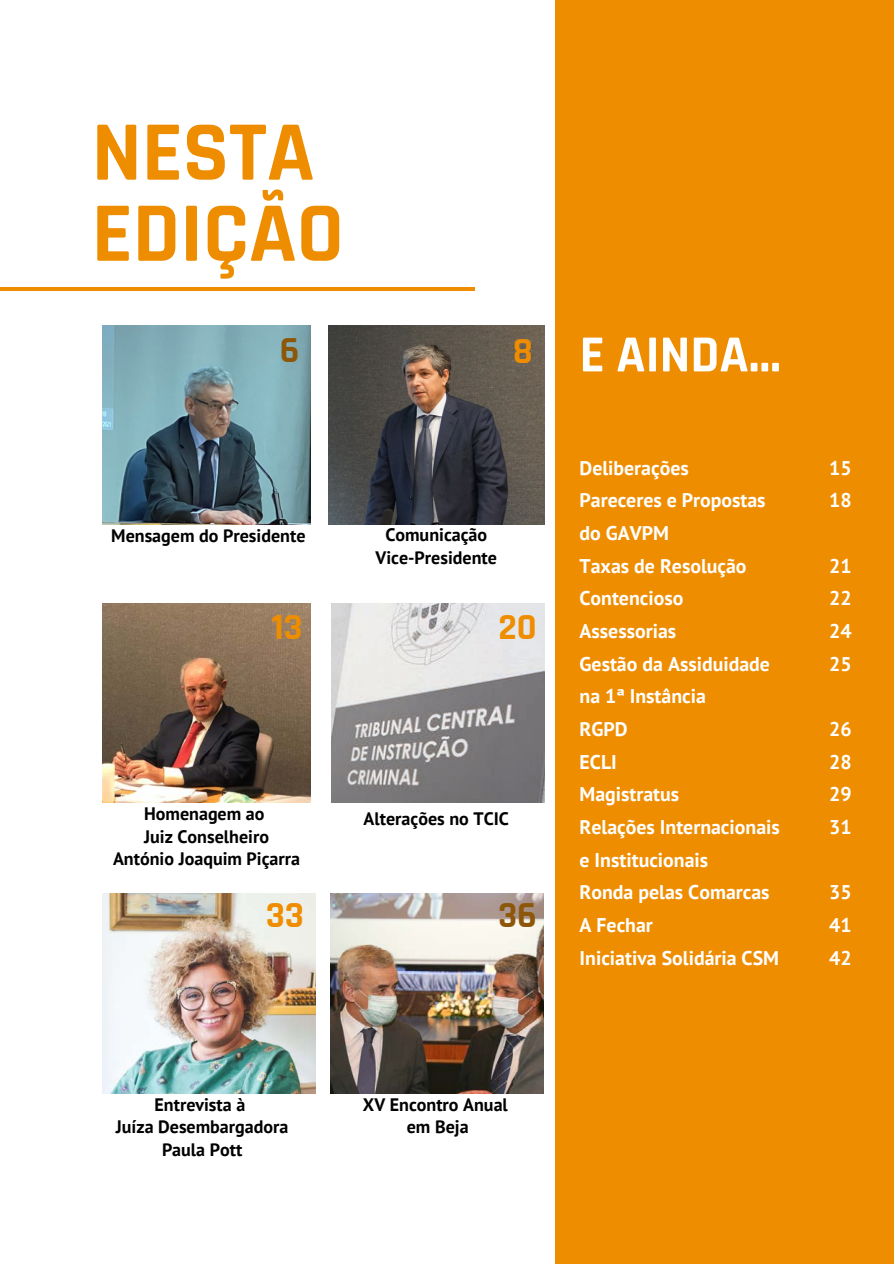
<style>
.page{position:relative;width:894px;height:1264px;background:#fff}
.page>*{position:absolute;margin:0;border:0;box-sizing:border-box;transform-origin:0 0}
.t1{font:700 85.5px/81px "Rajdhani";color:#ef8d00}
.t2{font:700 52.5px "Rajdhani";color:#fff}
.t3{font:700 37.2px "Rajdhani";color:#ef8d00}
.t4{font:700 37.2px "Rajdhani";color:#8d570a}
.t5{font:700 19.8px/32.7px "PT Sans";color:#fff;text-align:justify}
.t6{font:700 18px/22.5px "PT Sans";color:#000;text-align:center}
</style>
<div class="page">
<hr style="left:0;top:287px;width:474px;height:4px;background:#ef8d00">
<img style="left:103px;top:893px;width:213px;height:200px">
<img style="left:330px;top:893px;width:213px;height:200px">
<img style="left:103px;top:603px;width:207px;height:199px">
<img style="left:328px;top:325px;width:216px;height:200px">
<img style="left:103px;top:325px;width:207px;height:200px">
<div style="left:555px;top:0;width:338px;height:1263px;background:#ef8d00"></div>
<img style="left:331px;top:603px;width:213px;height:199px">
<h1 class="t1" style="left:92px;top:114px;width:253px">NESTA<br>EDIÇÃO</h1>
<h3 class="t4" style="left:280px;top:328px;width:21px">6</h3>
<h2 class="t2" style="left:512px;top:322px;width:269px"><sup>8</sup> E AINDA...</h2>
<p class="t6" style="left:111px;top:524px;width:196px">Mensagem do Presidente</p>
<p class="t6" style="left:375px;top:523px;width:123px">Comunicação<br>Vice-Presidente</p>
<h3 class="t3" style="left:271px;top:604px;width:33px">13</h3>
<h3 class="t3" style="left:498px;top:604px;width:40px">20</h3>
<p class="t6" style="left:113px;top:802px;width:188px">Homenagem ao<br>Juiz Conselheiro<br>António Joaquim Piçarra</p>
<p class="t6" style="left:363px;top:807px;width:147px">Alterações no TCIC</p>
<h3 class="t3" style="left:266px;top:892px;width:39px">33</h3>
<h3 class="t4" style="left:498px;top:891px;width:40px">36</h3>
<p class="t5" style="left:579px;top:451px;width:202px;text-align:left">Deliberações<br>Pareceres e Propostas do GAVPM<br>Taxas de Resolução<br>Contencioso<br>Assessorias<br>Gestão da Assiduidade na 1ª Instância<br>RGPD<br>ECLI<br>Magistratus<br>Relações Internacionais e Institucionais<br>Ronda pelas Comarcas<br>A Fechar<br>Iniciativa Solidária CSM</p>
<p class="t5" style="left:829px;top:451px;width:24px">15<br>18</p>
<p class="t5" style="left:829px;top:549px;width:24px">21<br>22<br>24<br>25</p>
<p class="t5" style="left:829px;top:712px;width:24px">26<br>28<br>29<br>31</p>
<p class="t5" style="left:829px;top:875px;width:24px">35<br>41<br>42</p>
<p class="t6" style="left:116px;top:1092px;width:174px">Entrevista à<br>Juíza Desembargadora<br>Paula Pott</p>
<p class="t6" style="left:363px;top:1092px;width:146px">XV Encontro Anual em Beja</p>
</div>
